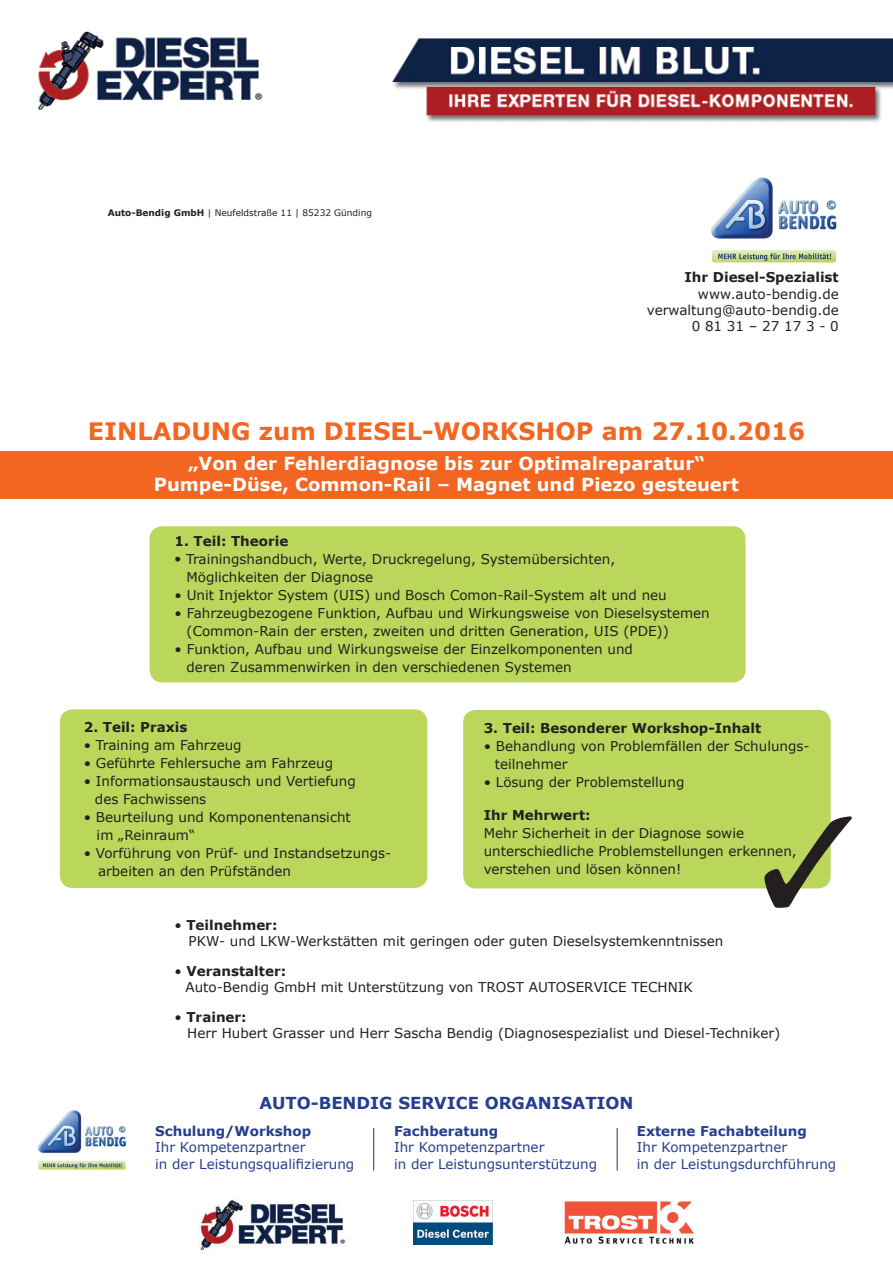
<style>
.page{position:relative;width:893px;height:1263px;background:#fff}
.page>*{position:absolute;margin:0;border:0;box-sizing:border-box;transform-origin:0 0}
.t1{font:700 24px "Verdana";color:#f36621}
.t2{font:700 18px/21.6px "Verdana";color:#fff;text-align:center}
.t3{font:700 16.5px "Verdana";color:#253f8e}
.t4{font:13.5px/18px "Verdana";color:#231f20}
.t5{font:13.5px/16.2px "Verdana";color:#253f8e}
.t6{font:700 13.5px "Verdana";color:#231f20}
.t7{font:700 13.5px "Verdana";color:#253f8e}
.t8{font:9px "Verdana";color:#231f20}
.s1{font-weight:700}
.s2{font-family:"Prose Antique Plain"}
</style>
<div class="page">
<div style="left:0;top:451px;width:893px;height:48px;background:#f36621"></div>
<img style="left:37px;top:31px;width:856px;height:91px">
<img style="left:564px;top:1201px;width:130px;height:43px">
<img style="left:413px;top:1200px;width:79px;height:44px">
<img style="left:200px;top:1200px;width:146px;height:51px">
<img style="left:38px;top:1111px;width:88px;height:59px">
<hr style="left:373px;top:1128px;width:1px;height:42px;background:#243470">
<hr style="left:617px;top:1128px;width:1px;height:42px;background:#243470">
<div style="left:150px;top:526px;width:595px;height:156px;background:#bbd75b;border-radius:13px"></div>
<img style="left:711px;top:178px;width:126px;height:85px">
<div style="left:60px;top:709px;width:367px;height:179px;background:#bbd75b;border-radius:13px"></div>
<div style="left:463px;top:710px;width:368px;height:178px;background:#bbd75b;border-radius:13px"></div>
<svg style="left:764px;top:815px;width:67px;height:74px"></svg>
<p class="t8" style="left:108px;top:207px;width:266px"><span class="s1">Auto-Bendig GmbH</span> | Neufeldstraße 11 | 85232 Günding</p>
<p class="t6" style="left:684px;top:268px;width:156px">Ihr Diesel-Spezialist</p>
<p class="t4" style="left:647px;top:286px;width:193px;line-height:16.2px;text-align:right">www.auto-bendig.de verwaltung@auto-bendig.de<br>0 81 31 – 27 17 3 - 0</p>
<h1 class="t1" style="left:88px;top:415px;width:719px">EINLADUNG zum DIESEL-WORKSHOP am 27.10.2016</h1>
<h2 class="t2" style="left:154px;top:452px;width:587px">„Von der Fehlerdiagnose bis zur Optimalreparatur“<br>Pumpe-Düse, Common-Rail – Magnet und Piezo gesteuert</h2>
<p class="t6" style="left:175px;top:532px;width:115px">1. Teil: Theorie</p>
<p class="t4" style="left:187px;top:550px;width:430px;text-indent:-12px"><span class="s2">•</span> Trainingshandbuch, Werte, Druckregelung, Systemübersichten,<br>Möglichkeiten der Diagnose</p>
<p class="t4" style="left:175px;top:586px;width:494px">• Unit Injektor System (UIS) und Bosch Comon-Rail-System alt und neu</p>
<p class="t4" style="left:187px;top:604px;width:525px;text-indent:-12px">• Fahrzeugbezogene Funktion, Aufbau und Wirkungsweise von Dieselsystemen (Common-Rain der ersten, zweiten und dritten Generation, UIS (PDE))</p>
<p class="t4" style="left:187px;top:640px;width:448px;text-indent:-12px">• Funktion, Aufbau und Wirkungsweise der Einzelkomponenten und deren Zusammenwirken in den verschiedenen Systemen</p>
<p class="t6" style="left:84px;top:718px;width:105px">2. Teil: Praxis</p>
<p class="t4" style="left:84px;top:736px;width:159px">• Training am Fahrzeug</p>
<p class="t4" style="left:84px;top:754px;width:251px">• Geführte Fehlersuche am Fahrzeug</p>
<p class="t4" style="left:95px;top:772px;width:262px;text-indent:-11px">• Informationsaustausch und Vertiefung des Fachwissens</p>
<p class="t4" style="left:97px;top:808px;width:256px;text-indent:-13px">• Beurteilung und Komponentenansicht im „Reinraum“</p>
<p class="t4" style="left:98px;top:844px;width:295px;text-indent:-14px">• Vorführung von Prüf- und Instandsetzungs&shy;arbeiten an den Prüfständen</p>
<p class="t6" style="left:484px;top:719px;width:279px">3. Teil: Besonderer Workshop-Inhalt</p>
<p class="t4" style="left:495px;top:737px;width:316px;text-indent:-11px">• Behandlung von Problemfällen der Schulungs&shy;teilnehmer</p>
<p class="t4" style="left:484px;top:773px;width:202px">• Lösung der Problemstellung</p>
<p class="t6" style="left:484px;top:806px;width:108px">Ihr Mehrwert:</p>
<p class="t4" style="left:484px;top:824px;width:315px">Mehr Sicherheit in der Diagnose sowie unterschiedliche Problemstellungen erkennen, verstehen und lösen können!</p>
<p class="t4" style="left:189px;top:917px;width:536px;line-height:16.2px;text-indent:-14px">• <span class="s1">Teilnehmer:<br></span>PKW- und LKW-Werkstätten mit geringen oder guten Dieselsystemkenntnissen</p>
<p class="t4" style="left:186px;top:963px;width:509px;line-height:16.2px;text-indent:-11px">• <span class="s1">Veranstalter:<br></span>Auto-Bendig GmbH mit Unterstützung von TROST AUTOSERVICE TECHNIK</p>
<p class="t4" style="left:187px;top:1008px;width:595px;line-height:16.2px;text-indent:-13px">• <span class="s1">Trainer:<br></span>Herr Hubert Grasser und Herr Sascha Bendig (Diagnosespezialist und Diesel-Techniker)</p>
<p class="t3" style="left:259px;top:1091px;width:376px">AUTO-BENDIG SERVICE ORGANISATION</p>
<p class="t7" style="left:155px;top:1122px;width:157px">Schulung/Workshop</p>
<p class="t5" style="left:155px;top:1139px;width:201px">Ihr Kompetenzpartner<br>in der Leistungsqualifizierung</p>
<p class="t7" style="left:394px;top:1122px;width:106px">Fachberatung</p>
<p class="t5" style="left:394px;top:1139px;width:205px">Ihr Kompetenzpartner<br>in der Leistungsunterstützung</p>
<p class="t7" style="left:637px;top:1122px;width:172px">Externe Fachabteilung</p>
<p class="t5" style="left:637px;top:1139px;width:201px">Ihr Kompetenzpartner<br>in der Leistungsdurchführung</p>
</div>
